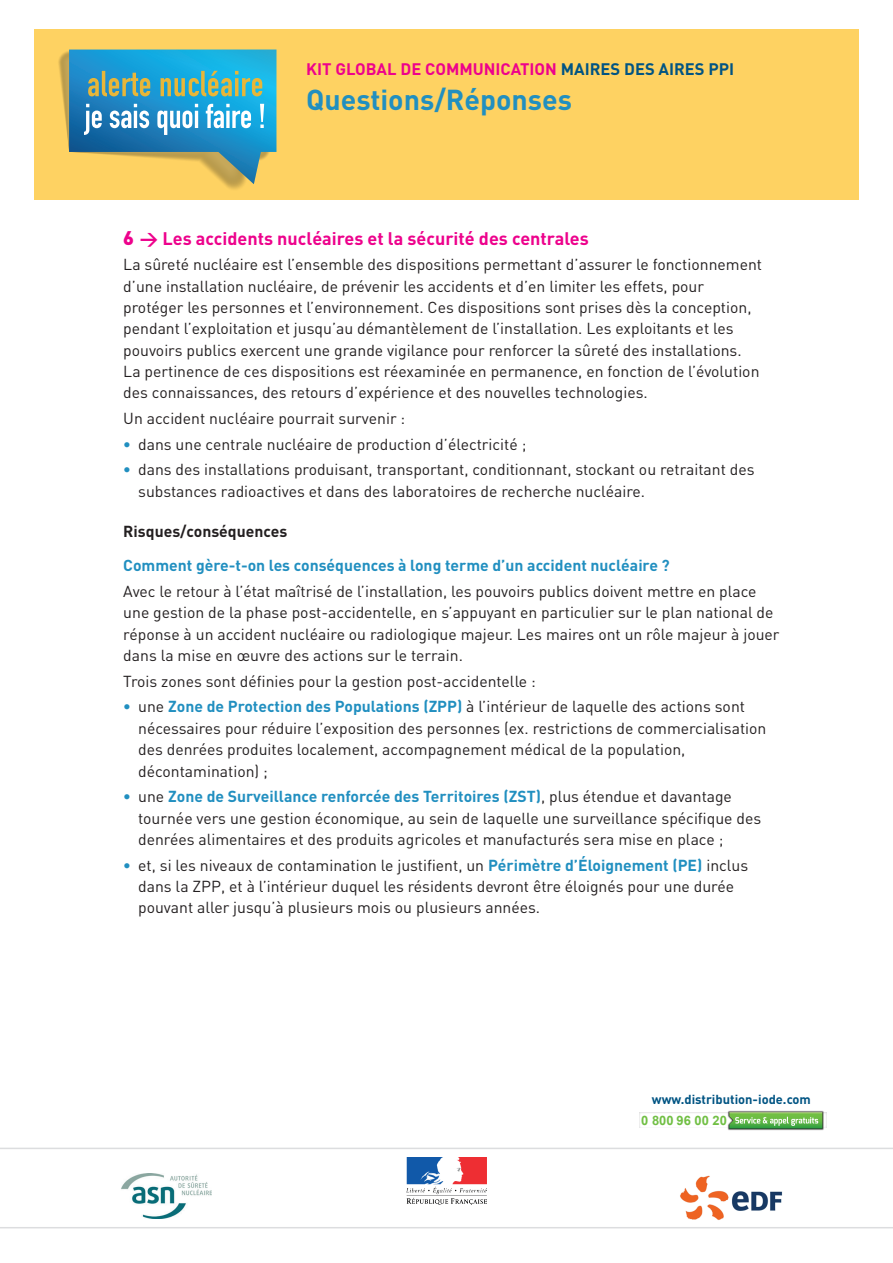
<style>
.page{position:relative;width:893px;height:1263px;background:#fff}
.page>*{position:absolute;margin:0;border:0;box-sizing:border-box;transform-origin:0 0}
.t1{font:700 28.5px "DIN";color:#218fc0}
.t2{font:700 18px "DIN";color:#ed028c}
.t3{font:700 16.5px "DIN";color:#ed028c}
.t4{font:15.75px/21.3px "DIN";color:#231f20}
.t5{font:700 15.75px "DIN";color:#218fc0}
.t6{font:700 15.75px "DIN";color:#231f20}
.t7{font:700 12.9px "DIN";color:#015483}
.t8{font:700 12.9px "Arial";color:#71bf44}
.s1{color:#015483}
.s2{font-weight:900;font-size:19.5px}
.s3{font-weight:700;color:#218fc0}
</style>
<div class="page">
<div style="left:34px;top:30px;width:825px;height:170px;background:#fed262"></div>
<svg style="left:58px;top:50px;width:218px;height:139px"></svg>
<img style="left:728px;top:1111px;width:96px;height:19px">
<svg style="left:729px;top:1112px;width:93px;height:16px"></svg>
<svg style="left:0;top:1148px;width:893px;height:80px"></svg>
<img style="left:114px;top:1173px;width:98px;height:45px">
<img style="left:406px;top:1157px;width:81px;height:47px">
<img style="left:678px;top:1174px;width:104px;height:47px">
<p class="t3" style="left:306px;top:59px;width:430px">KIT GLOBAL DE COMMUNICATION <span class="s1">MAIRES DES AIRES PPI</span></p>
<h1 class="t1" style="left:306px;top:81px;width:267px">Questions/Réponses</h1>
<p class="t2" style="left:123px;top:226px;width:467px"><span class="s2">6</span> &gt; Les accidents nucléaires et la sécurité des centrales</p>
<p class="t4" style="left:123px;top:254px;width:640px">La sûreté nucléaire est l’ensemble des dispositions permettant d’assurer le fonctionnement d’une installation nucléaire, de prévenir les accidents et d’en limiter les effets, pour protéger les personnes et l’environnement. Ces dispositions sont prises dès la conception, pendant l’exploitation et jusqu’au démantèlement de l’installation. Les exploitants et les pouvoirs publics exercent une grande vigilance pour renforcer la sûreté des installations.<br>La pertinence de ces dispositions est réexaminée en permanence, en fonction de l’évolution des connaissances, des retours d’expérience et des nouvelles technologies.</p>
<p class="t4" style="left:123px;top:407px;width:283px">Un accident nucléaire pourrait survenir :</p>
<p class="t4" style="left:123px;top:433px;width:405px"><span class="s3">•</span> dans une centrale nucléaire de production d’électricité ;</p>
<p class="t4" style="left:138px;top:459px;width:618px;text-indent:-15px"><span class="s3">•</span> dans des installations produisant, transportant, conditionnant, stockant ou retraitant des substances radioactives et dans des laboratoires de recherche nucléaire.</p>
<p class="t6" style="left:123px;top:521px;width:165px">Risques/conséquences</p>
<p class="t5" style="left:123px;top:555px;width:548px">Comment gère-t-on les conséquences à long terme d’un accident nucléaire ?</p>
<p class="t4" style="left:123px;top:580px;width:658px">Avec le retour à l’état maîtrisé de l’installation, les pouvoirs publics doivent mettre en place une gestion de la phase post-accidentelle, en s’appuyant en particulier sur le plan national de réponse à un accident nucléaire ou radiologique majeur. Les maires ont un rôle majeur à jouer dans la mise en œuvre des actions sur le terrain.</p>
<p class="t4" style="left:123px;top:670px;width:414px">Trois zones sont définies pour la gestion post-accidentelle :</p>
<p class="t4" style="left:138px;top:696px;width:630px;text-indent:-15px"><span class="s3">•</span> une <span class="s3">Zone de Protection des Populations (ZPP)</span> à l’intérieur de laquelle des actions sont nécessaires pour réduire l’exposition des personnes (ex. restrictions de commercialisation des denrées produites localement, accompagnement médical de la population, décontamination) ;</p>
<p class="t4" style="left:138px;top:785px;width:625px;text-indent:-15px"><span class="s3">•</span> une <span class="s3">Zone de Surveillance renforcée des Territoires (ZST)</span>, plus étendue et davantage tournée vers une gestion économique, au sein de laquelle une surveillance spécifique des denrées alimentaires et des produits agricoles et manufacturés sera mise en place ;</p>
<p class="t4" style="left:138px;top:854px;width:612px;text-indent:-15px"><span class="s3">•</span> et, si les niveaux de contamination le justifient, un <span class="s3">Périmètre d’Éloignement (PE)</span> inclus dans la ZPP, et à l’intérieur duquel les résidents devront être éloignés pour une durée pouvant aller jusqu’à plusieurs mois ou plusieurs années.</p>
<p class="t7" style="left:652px;top:1090px;width:161px">www.distribution-iode.com</p>
<p class="t8" style="left:641px;top:1112px;width:87px">0 800 96 00 20</p>
</div>
